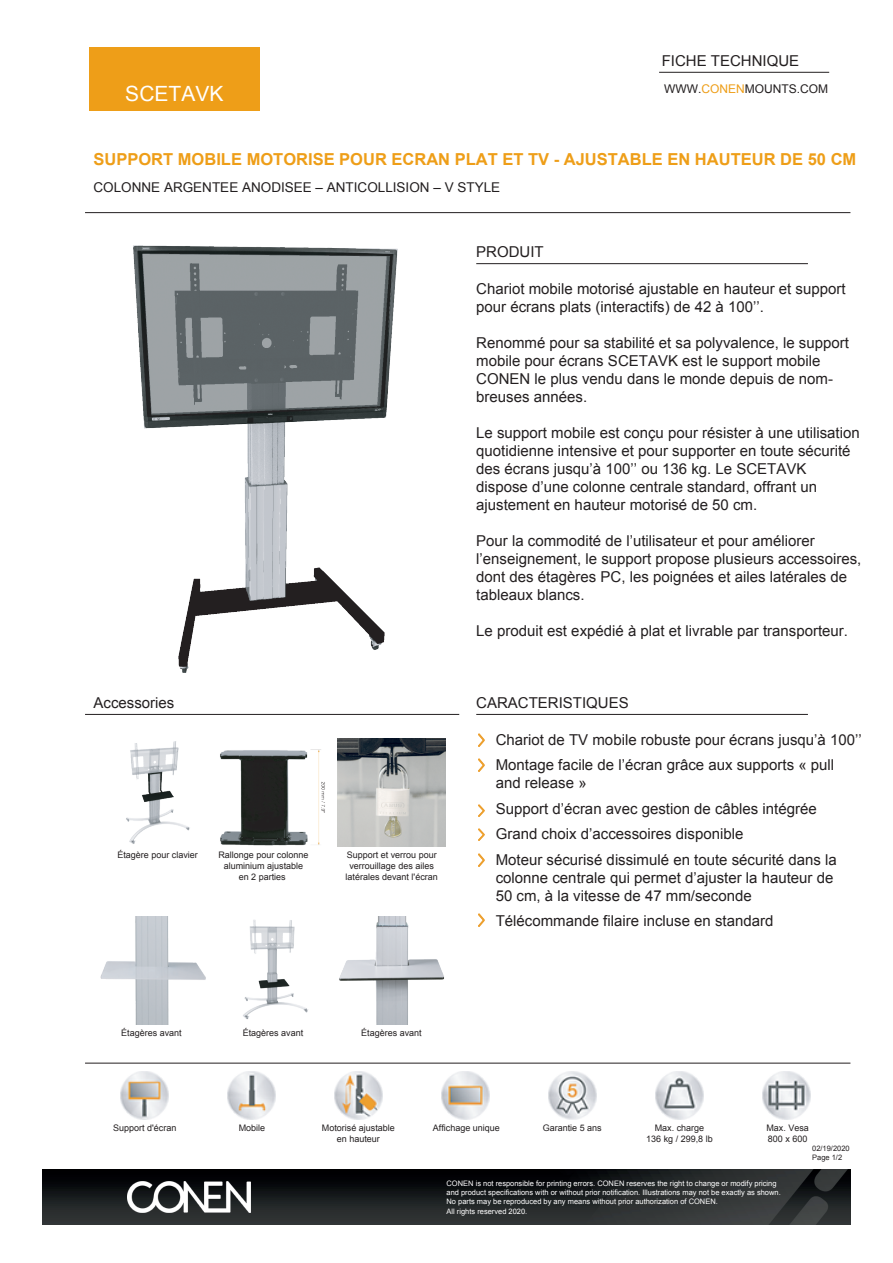
<style>
.page{position:relative;width:893px;height:1263px;background:#fff}
.page>*{position:absolute;margin:0;border:0;box-sizing:border-box;transform-origin:0 0}
.t1{font:21px "Arial";color:#fff}
.t2{font:700 16.5px "Arial";color:#ee9e18}
.t3{font:15px/18px "Arial";color:#231f20}
.t4{font:13.5px "Arial";color:#231f20}
.t5{font:12px "Arial";color:#231f20}
.t6{font:9px/10.8px "Arial";color:#231f20;text-align:center}
.t7{font:7.5px/9.3px "Arial";color:#fff}
.t8{font:7.5px "Arial";color:#231f20}
.s1{color:#ee9e18}
</style>
<div class="page">
<div style="left:89px;top:47px;width:170px;height:64px;background:#ee9e18"></div>
<hr style="left:659px;top:72px;width:170px;height:1px;background:#231f20">
<hr style="left:85px;top:212px;width:765px;height:1px;background:#231f20">
<img style="left:133px;top:245px;width:347px;height:428px">
<hr style="left:476px;top:263px;width:332px;height:1px;background:#231f20">
<hr style="left:85px;top:714px;width:374px;height:1px;background:#231f20">
<hr style="left:476px;top:714px;width:332px;height:1px;background:#231f20">
<img style="left:126px;top:741px;width:64px;height:103px">
<img style="left:220px;top:749px;width:105px;height:97px">
<img style="left:338px;top:739px;width:108px;height:108px">
<img style="left:100px;top:916px;width:106px;height:108px">
<img style="left:243px;top:920px;width:65px;height:99px">
<img style="left:339px;top:916px;width:105px;height:108px">
<svg style="left:478px;top:733px;width:7px;height:13px"></svg>
<svg style="left:478px;top:759px;width:7px;height:13px"></svg>
<svg style="left:478px;top:804px;width:7px;height:13px"></svg>
<svg style="left:478px;top:828px;width:7px;height:13px"></svg>
<svg style="left:478px;top:853px;width:7px;height:13px"></svg>
<svg style="left:478px;top:914px;width:7px;height:12px"></svg>
<hr style="left:85px;top:1063px;width:765px;height:1px;background:#231f20">
<img style="left:121px;top:1071px;width:48px;height:48px">
<img style="left:228px;top:1071px;width:48px;height:48px">
<img style="left:335px;top:1071px;width:48px;height:48px">
<img style="left:442px;top:1071px;width:48px;height:48px">
<img style="left:548px;top:1071px;width:48px;height:48px">
<img style="left:655px;top:1071px;width:48px;height:48px">
<img style="left:762px;top:1071px;width:48px;height:48px">
<img style="left:43px;top:1169px;width:807px;height:56px">
<img style="left:128px;top:1178px;width:122px;height:38px">
<h1 class="t1" style="left:125px;top:79px;width:100px">SCETAVK</h1>
<p class="t3" style="left:662px;top:52px;width:139px">FICHE TECHNIQUE</p>
<p class="t5" style="left:664px;top:80px;width:165px">WWW.<span class="s1">CONEN</span>MOUNTS.COM</p>
<p class="t2" style="left:94px;top:148px;width:764px">SUPPORT MOBILE MOTORISE POUR ECRAN PLAT ET TV - AJUSTABLE EN HAUTEUR DE 50 CM</p>
<p class="t4" style="left:94px;top:178px;width:408px">COLONNE ARGENTEE ANODISEE – ANTICOLLISION – V STYLE</p>
<p class="t3" style="left:476px;top:243px;width:69px">PRODUIT</p>
<p class="t3" style="left:476px;top:280px;width:371px">Chariot mobile motorisé ajustable en hauteur et support pour écrans plats (interactifs) de 42 à 100’’.</p>
<p class="t3" style="left:476px;top:334px;width:374px">Renommé pour sa stabilité et sa polyvalence, le support mobile pour écrans SCETAVK est le support mobile CONEN le plus vendu dans le monde depuis de nom&shy;breuses années.</p>
<p class="t3" style="left:476px;top:424px;width:385px">Le support mobile est conçu pour résister à une utilisation quotidienne intensive et pour supporter en toute sécurité des écrans jusqu’à 100’’ ou 136 kg. Le SCETAVK dispose d’une colonne centrale standard, offrant un ajustement en hauteur motorisé de 50 cm.</p>
<p class="t3" style="left:476px;top:532px;width:387px">Pour la commodité de l’utilisateur et pour améliorer l’enseignement, le support propose plusieurs accessoires, dont des étagères PC, les poignées et ailes latérales de tableaux blancs.</p>
<p class="t3" style="left:476px;top:622px;width:373px">Le produit est expédié à plat et livrable par transporteur.</p>
<p class="t3" style="left:94px;top:694px;width:82px">Accessories</p>
<p class="t3" style="left:476px;top:694px;width:154px">CARACTERISTIQUES</p>
<p class="t6" style="left:117px;top:849px;width:82px">Étagère pour clavier</p>
<p class="t6" style="left:218px;top:849px;width:92px">Rallonge pour colonne aluminium ajustable en 2 parties</p>
<p class="t6" style="left:346px;top:849px;width:94px">Support et verrou pour verrouillage des ailes latérales devant l'écran</p>
<p class="t6" style="left:121px;top:1027px;width:62px">Étagères avant</p>
<p class="t6" style="left:243px;top:1027px;width:62px">Étagères avant</p>
<p class="t6" style="left:361px;top:1027px;width:62px">Étagères avant</p>
<p class="t3" style="left:496px;top:727px;width:367px;line-height:25.5px">Chariot de TV mobile robuste pour écrans jusqu’à 100’’<br>Montage facile de l’écran grâce aux supports « pull</p>
<p class="t3" style="left:496px;top:770px;width:342px;line-height:25.5px">and release »<br>Support d’écran avec gestion de câbles intégrée Grand choix d’accessoires disponible<br>Moteur sécurisé dissimulé en toute sécurité dans la</p>
<p class="t3" style="left:496px;top:869px;width:339px">colonne centrale qui permet d’ajuster la hauteur de<br>50 cm, à la vitesse de 47 mm/seconde</p>
<p class="t3" style="left:496px;top:912px;width:279px">Télécommande filaire incluse en standard</p>
<p class="t6" style="left:113px;top:1122px;width:65px">Support d'écran</p>
<p class="t6" style="left:239px;top:1122px;width:28px">Mobile</p>
<p class="t6" style="left:322px;top:1122px;width:75px">Motorisé ajustable en hauteur</p>
<p class="t6" style="left:433px;top:1122px;width:69px">Affichage unique</p>
<p class="t6" style="left:543px;top:1122px;width:61px">Garantie 5 ans</p>
<p class="t6" style="left:646px;top:1122px;width:68px">Max. charge<br>136 kg / 299,8 lb</p>
<p class="t6" style="left:766px;top:1122px;width:44px;text-align:left">Max. Vesa<br>800 x 600</p>
<p class="t7" style="left:446px;top:1178px;width:336px">CONEN is not responsible for printing errors. CONEN reserves the right to change or modify pricing and product specifications with or without prior notification. Illustrations may not be exactly as shown.<br>No parts may be reproduced by any means without prior authorization of CONEN.<br>All rights reserved 2020.</p>
<p class="t8" style="left:812px;top:1144px;width:39px">02/19/2020</p>
<p class="t8" style="left:812px;top:1152px;width:32px">Page 1/2</p>
</div>
